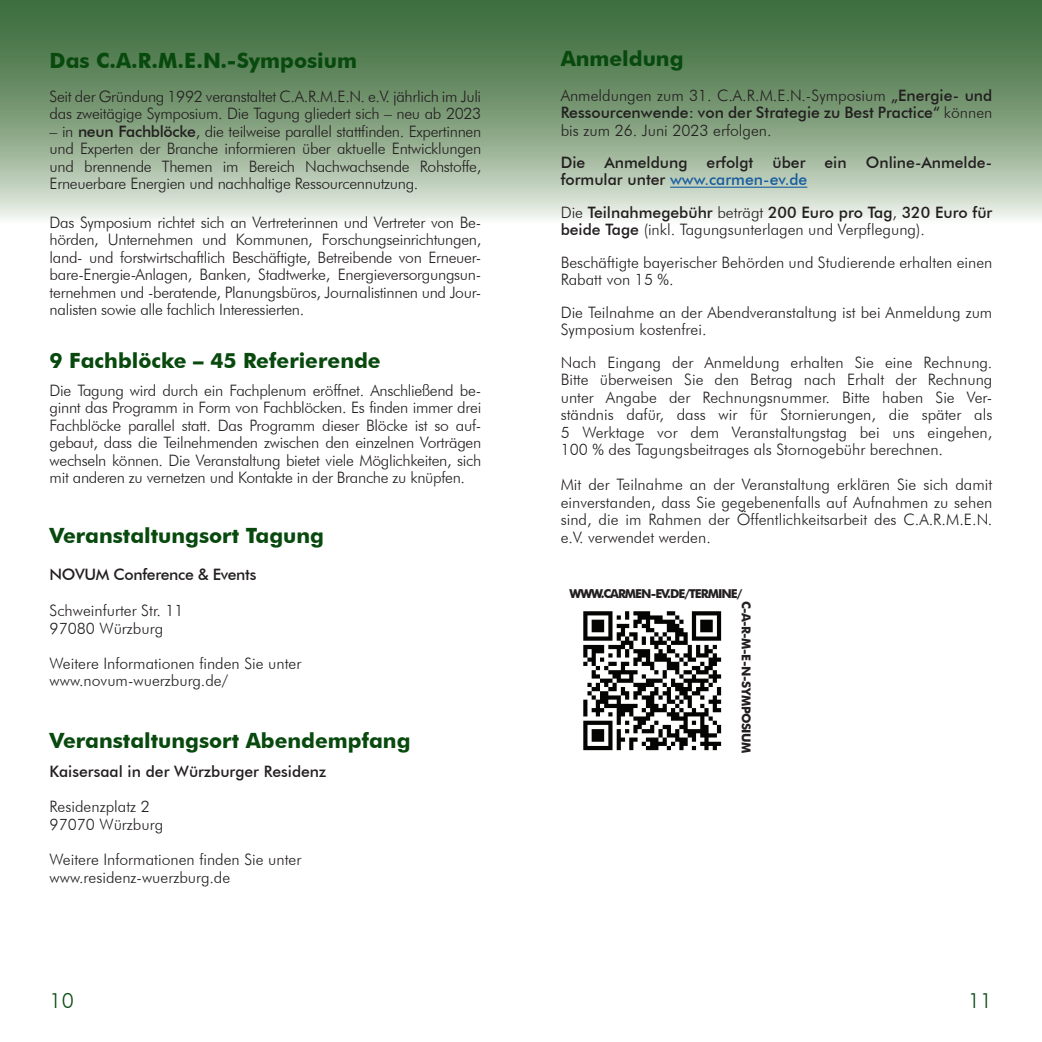
<style>
.page{position:relative;width:1042px;height:1042px;background:#fff}
.page>*{position:absolute;margin:0;border:0;box-sizing:border-box;transform-origin:0 0}
.t1{font:700 21px "Futura BT";color:#08490e}
.t2{font:300 21px "Futura BT";color:#08490e}
.t3{font:300 15.75px/17.5px "Futura BT";color:#231f20}
.t4{font:300 15.75px/17.5px "Futura BT";letter-spacing:-.02em;color:#231f20}
.t5{font:500 15.75px/17.5px "Futura BT";color:#231f20}
.t6{font:500 15.75px "Futura BT";letter-spacing:-.02em;color:#231f20}
.t7{font:700 12.25px "Futura BT";letter-spacing:-.08em;color:#231f20}
.t8{font:700 12.25px "Futura BT";letter-spacing:-.04em;color:#231f20}
.s1{font-weight:500}
.s2{color:#175d9e}
</style>
<div class="page">
<svg style="left:0;top:0;width:1042px;height:219px;background:#82a07f"></svg>
<img style="left:583px;top:611px;width:139px;height:140px">
<hr style="left:670px;top:187px;width:137px;height:1px;background:#175d9e">
<h1 class="t1" style="left:50px;top:48px;width:309px">Das C.A.R.M.E.N.-Symposium</h1>
<p class="t4" style="left:50px;top:87px;width:433px">Seit der Gründung 1992 veranstaltet C.A.R.M.E.N. e.V. jährlich im Juli das zweitägige Symposium. Die Tagung gliedert sich – neu ab 2023</p>
<p class="t3" style="left:50px;top:122px;width:433px;text-align:justify">– in <span class="s1">neun Fachblöcke</span>, die teilweise parallel stattfinden. Expertinnen und Experten der Branche informieren über aktuelle Entwicklungen und brennende Themen im Bereich Nachwachsende Rohstoffe, Erneuerbare Energien und nachhaltige Ressourcennutzung.</p>
<p class="t3" style="left:50px;top:213px;width:433px;text-align:justify">Das Symposium richtet sich an Vertreterinnen und Vertreter von Be&shy;hörden, Unternehmen und Kommunen, Forschungseinrichtungen, land- und forstwirtschaftlich Beschäftigte, Betreibende von Erneuer&shy;bare-Energie-Anlagen, Banken, Stadtwerke, Energieversorgungsun&shy;ternehmen und -beratende, Planungsbüros, Journalistinnen und Jour&shy;nalisten sowie alle fachlich Interessierten.</p>
<h1 class="t1" style="left:50px;top:347px;width:333px">9 Fachblöcke – 45 Referierende</h1>
<p class="t3" style="left:50px;top:381px;width:433px;text-align:justify">Die Tagung wird durch ein Fachplenum eröffnet. Anschließend be&shy;ginnt das Programm in Form von Fachblöcken. Es finden immer drei Fachblöcke parallel statt. Das Programm dieser Blöcke ist so auf&shy;gebaut, dass die Teilnehmenden zwischen den einzelnen Vorträgen wechseln können. Die Veranstaltung bietet viele Möglichkeiten, sich mit anderen zu vernetzen und Kontakte in der Branche zu knüpfen.</p>
<h1 class="t1" style="left:50px;top:522px;width:276px">Veranstaltungsort Tagung</h1>
<p class="t6" style="left:50px;top:564px;width:208px">NOVUM Conference &amp; Events</p>
<p class="t3" style="left:50px;top:602px;width:136px">Schweinfurter Str. 11<br>97080 Würzburg</p>
<p class="t3" style="left:50px;top:654px;width:253px">Weitere Informationen finden Sie unter www.novum-wuerzburg.de/</p>
<h1 class="t1" style="left:50px;top:727px;width:362px">Veranstaltungsort Abendempfang</h1>
<p class="t5" style="left:50px;top:763px;width:278px">Kaisersaal in der Würzburger Residenz</p>
<p class="t3" style="left:50px;top:798px;width:115px">Residenzplatz 2<br>97070 Würzburg</p>
<p class="t3" style="left:50px;top:850px;width:253px">Weitere Informationen finden Sie unter www.residenz-wuerzburg.de</p>
<h1 class="t1" style="left:561px;top:45px;width:124px">Anmeldung</h1>
<p class="t3" style="left:561px;top:86px;width:433px;text-align:justify">Anmeldungen zum 31. C.A.R.M.E.N.-Symposium <span class="s1">„Energie- und Ressourcenwende: von der Strategie zu Best Practice“</span> können bis zum 26. Juni 2023 erfolgen.</p>
<p class="t5" style="left:561px;top:153px;width:433px">Die Anmeldung erfolgt über ein Online-Anmelde&shy;formular unter <span class="s2">www.carmen-ev.de</span></p>
<p class="t3" style="left:561px;top:203px;width:433px">Die <span class="s1">Teilnahmegebühr</span> beträgt <span class="s1">200 Euro pro Tag</span>, <span class="s1">320 Euro für beide Tage</span> (inkl. Tagungsunterlagen und Verpflegung).</p>
<p class="t3" style="left:561px;top:253px;width:433px">Beschäftigte bayerischer Behörden und Studierende erhalten einen<br>Rabatt von 15 %.</p>
<p class="t3" style="left:561px;top:303px;width:433px">Die Teilnahme an der Abendveranstaltung ist bei Anmeldung zum<br>Symposium kostenfrei.</p>
<p class="t3" style="left:561px;top:353px;width:433px;text-align:justify">Nach Eingang der Anmeldung erhalten Sie eine Rechnung.<br>Bitte überweisen Sie den Betrag nach Erhalt der Rechnung unter Angabe der Rechnungsnummer. Bitte haben Sie Ver&shy;ständnis dafür, dass wir für Stornierungen, die später als 5 Werktage vor dem Veranstaltungstag bei uns eingehen, 100 % des Tagungsbeitrages als Stornogebühr berechnen.</p>
<p class="t3" style="left:561px;top:475px;width:433px;text-align:justify">Mit der Teilnahme an der Veranstaltung erklären Sie sich damit einverstanden, dass Sie gegebenenfalls auf Aufnahmen zu sehen sind, die im Rahmen der Öffentlichkeitsarbeit des C.A.R.M.E.N. e.V. verwendet werden.</p>
<p class="t7" style="left:569px;top:586px;width:175px">WWW.CARMEN-EV.DE/TERMINE/</p>
<p class="t8" style="left:754px;top:600px;width:155px;rotate:90deg">C-A-R-M-E-N-SYMPOSIUM</p>
<h1 class="t2" style="left:50px;top:988px;width:26px">10</h1>
<h1 class="t2" style="left:968px;top:988px;width:26px">11</h1>
</div>
